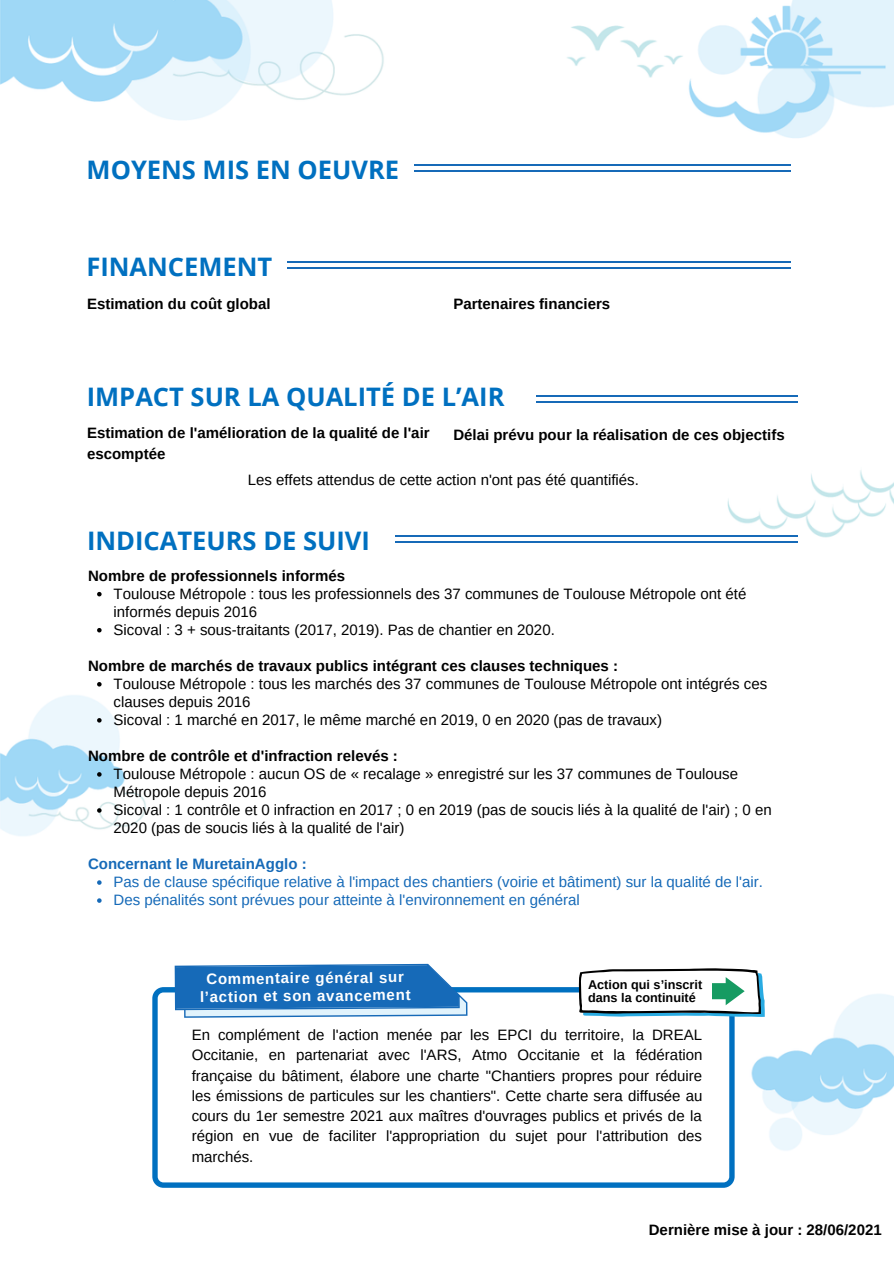
<style>
.page{position:relative;width:894px;height:1264px;background:#fff}
.page>*{position:absolute;margin:0;border:0;box-sizing:border-box;transform-origin:0 0}
.t1{font:700 25.5px "Open Sans";color:#0070c0}
.t2{font:15px/20.2px "Arimo";color:#000}
.t3{font:700 15px/20.2px "Arimo";color:#000}
.t4{font:15px "Arimo";color:#166ab8}
.t5{font:700 15px/17.9px "Arimo";color:#fff;text-align:center}
.t6{font:700 15px "Arimo";color:#166ab8}
.t7{font:700 12.6px/13px "Arimo";color:#000}
</style>
<div class="page">
<img style="left:0;top:0;width:893px;height:1188px">
<hr style="left:216px;top:262px;width:574px;height:1px;background:#166ab8">
<hr style="left:216px;top:268px;width:574px;height:1px;background:#166ab8">
<div style="left:83px;top:244px;width:204px;height:50px;background:#fff"></div>
<hr style="left:223px;top:395px;width:574px;height:1px;background:#166ab8">
<hr style="left:223px;top:401px;width:574px;height:1px;background:#166ab8">
<div style="left:79px;top:374px;width:456px;height:49px;background:#fff"></div>
<hr style="left:223px;top:535px;width:574px;height:1px;background:#166ab8">
<hr style="left:223px;top:541px;width:574px;height:1px;background:#166ab8">
<div style="left:81px;top:518px;width:314px;height:49px;background:#fff"></div>
<svg style="left:152px;top:987px;width:582px;height:200px"></svg>
<svg style="left:175px;top:963px;width:292px;height:54px;background:#4186c5"></svg>
<hr style="left:216px;top:165px;width:574px;height:1px;background:#166ab8">
<hr style="left:216px;top:171px;width:574px;height:1px;background:#166ab8">
<div style="left:14px;top:147px;width:399px;height:50px;background:#fff"></div>
<svg style="left:97px;top:592px;width:5px;height:4px"></svg>
<svg style="left:97px;top:628px;width:5px;height:4px"></svg>
<svg style="left:97px;top:682px;width:5px;height:4px"></svg>
<svg style="left:97px;top:718px;width:5px;height:4px"></svg>
<svg style="left:97px;top:772px;width:5px;height:4px"></svg>
<svg style="left:97px;top:808px;width:5px;height:4px"></svg>
<svg style="left:97px;top:880px;width:5px;height:4px"></svg>
<svg style="left:97px;top:898px;width:5px;height:4px"></svg>
<svg style="left:578px;top:968px;width:186px;height:48px"></svg>
<p class="t1" style="left:87px;top:152px;width:314px">MOYENS MIS EN OEUVRE</p>
<p class="t1" style="left:86px;top:249px;width:187px">FINANCEMENT</p>
<p class="t3" style="left:87px;top:293px;width:185px">Estimation du coût global</p>
<p class="t3" style="left:453px;top:293px;width:158px">Partenaires financiers</p>
<p class="t1" style="left:87px;top:378px;width:419px">IMPACT SUR LA QUALITÉ DE L’AIR</p>
<p class="t3" style="left:87px;top:423px;width:344px">Estimation de l'amélioration de la qualité de l'air escomptée</p>
<p class="t3" style="left:453px;top:424px;width:333px">Délai prévu pour la réalisation de ces objectifs</p>
<p class="t2" style="left:248px;top:470px;width:392px">Les effets attendus de cette action n'ont pas été quantifiés.</p>
<p class="t1" style="left:87px;top:522px;width:284px">INDICATEURS DE SUIVI</p>
<p class="t3" style="left:88px;top:565px;width:258px">Nombre de professionnels informés</p>
<p class="t2" style="left:114px;top:584px;width:634px;line-height:18px">Toulouse Métropole : tous les professionnels des 37 communes de Toulouse Métropole ont été informés depuis 2016</p>
<p class="t2" style="left:114px;top:619px;width:442px">Sicoval : 3 + sous-traitants (2017, 2019). Pas de chantier en 2020.</p>
<p class="t2" style="left:114px;top:674px;width:655px;line-height:18px">Toulouse Métropole : tous les marchés des 37 communes de Toulouse Métropole ont intégrés ces clauses depuis 2016</p>
<p class="t2" style="left:114px;top:709px;width:550px">Sicoval : 1 marché en 2017, le même marché en 2019, 0 en 2020 (pas de travaux)</p>
<p class="t2" style="left:114px;top:764px;width:625px;line-height:18px">Toulouse Métropole : aucun OS de « recalage » enregistré sur les 37 communes de Toulouse<br>Métropole depuis 2016</p>
<p class="t2" style="left:114px;top:800px;width:659px;line-height:18px">Sicoval : 1 contrôle et 0 infraction en 2017 ; 0 en 2019 (pas de soucis liés à la qualité de l'air) ; 0 en<br>2020 (pas de soucis liés à la qualité de l'air)</p>
<p class="t4" style="left:114px;top:873px;width:650px">Pas de clause spécifique relative à l'impact des chantiers (voirie et bâtiment) sur la qualité de l'air.</p>
<p class="t4" style="left:114px;top:891px;width:467px">Des pénalités sont prévues pour atteinte à l'environnement en général</p>
<p class="t3" style="left:88px;top:655px;width:531px">Nombre de marchés de travaux publics intégrant ces clauses techniques :</p>
<p class="t3" style="left:88px;top:745px;width:311px">Nombre de contrôle et d'infraction relevés :</p>
<p class="t6" style="left:88px;top:855px;width:220px">Concernant le MuretainAgglo :</p>
<p class="t5" style="left:199px;top:970px;width:212px;rotate:-1deg">Commentaire général sur l’action et son avancement</p>
<p class="t7" style="left:588px;top:978px;width:116px">Action qui s’inscrit dans la continuité</p>
<p class="t2" style="left:192px;top:1024px;width:512px;text-align:justify">En complément de l'action menée par les EPCI du territoire, la DREAL Occitanie, en partenariat avec l'ARS, Atmo Occitanie et la fédération française du bâtiment, élabore une charte "Chantiers propres pour réduire les émissions de particules sur les chantiers". Cette charte sera diffusée au cours du 1er semestre 2021 aux maîtres d'ouvrages publics et privés de la région en vue de faciliter l'appropriation du sujet pour l'attribution des marchés.</p>
<p class="t3" style="left:648px;top:1219px;width:234px">Dernière mise à jour : 28/06/2021</p>
</div>
